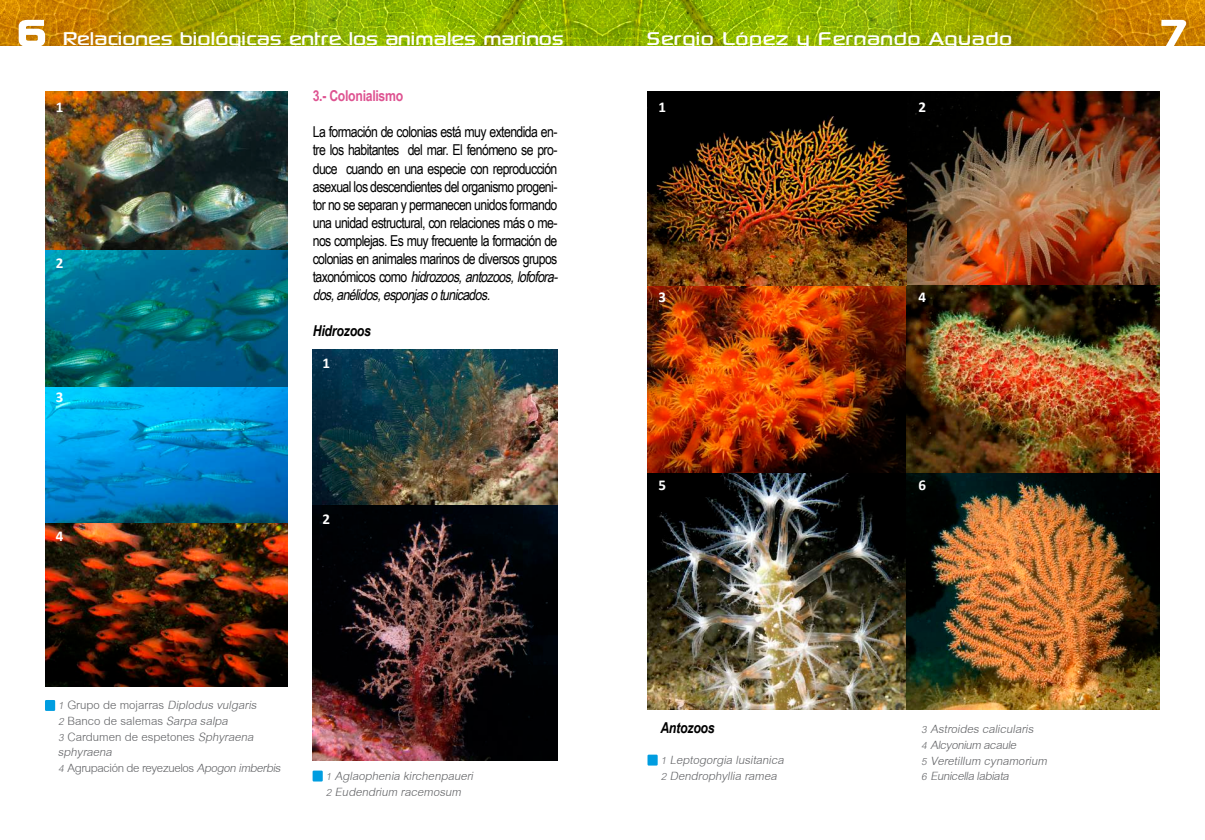
<style>
.page{position:relative;width:1205px;height:840px;background:#fff}
.page>*{position:absolute;margin:0;border:0;box-sizing:border-box;transform-origin:0 0}
.t1{font:50px "Sony Sketch EF";color:#fff}
.t2{font:26.25px "Sony Sketch EF";letter-spacing:-.02em;color:#fff}
.t3{font:26.25px "Sony Sketch EF";color:#fff}
.t4{font:italic 17.5px/15.6px "Cordia New";color:#636467}
.t5{font:17.5px/15.6px "Cordia New";color:#636467}
.t6{font:15px/18px "Arial Narrow";letter-spacing:-.04em;color:#000}
.t7{font:italic 700 15px "Arial Narrow";letter-spacing:-.015em;color:#000}
.t8{font:700 15px "Arial Narrow";letter-spacing:-.02em;color:#de5391}
.t9{font:700 15px "Calibri";color:#fff}
.s1{font-style:italic}
</style>
<div class="page">
<img style="left:647px;top:472px;width:513px;height:237px">
<img style="left:0;top:0;width:97px;height:45px">
<img style="left:97px;top:0;width:801px;height:45px">
<img style="left:898px;top:0;width:307px;height:45px">
<svg style="left:17px;top:19px;width:30px;height:27px"></svg>
<svg style="left:1160px;top:19px;width:27px;height:27px"></svg>
<img style="left:45px;top:91px;width:242px;height:160px">
<img style="left:45px;top:251px;width:242px;height:136px">
<img style="left:45px;top:387px;width:242px;height:137px">
<img style="left:45px;top:524px;width:242px;height:163px">
<div style="left:45px;top:700px;width:10px;height:11px;background:#009de0"></div>
<img style="left:313px;top:350px;width:244px;height:155px">
<img style="left:313px;top:505px;width:244px;height:255px">
<div style="left:313px;top:770px;width:10px;height:11px;background:#009de0"></div>
<img style="left:907px;top:91px;width:253px;height:194px">
<img style="left:647px;top:286px;width:259px;height:186px">
<img style="left:907px;top:285px;width:253px;height:187px">
<img style="left:647px;top:91px;width:260px;height:195px">
<div style="left:647px;top:754px;width:11px;height:11px;background:#009de0"></div>
<h1 class="t1" style="left:17px;top:5px;width:31px">6</h1>
<h2 class="t2" style="left:63px;top:24px;width:503px">Relaciones biológicas entre los animales marinos</h2>
<h2 class="t3" style="left:647px;top:24px;width:367px">Sergio López y Fernando Aguado</h2>
<h1 class="t1" style="left:1159px;top:5px;width:31px">7</h1>
<p class="t9" style="left:56px;top:97px;width:9px">1</p>
<p class="t9" style="left:56px;top:254px;width:9px">2</p>
<p class="t9" style="left:56px;top:388px;width:9px">3</p>
<p class="t9" style="left:56px;top:527px;width:9px">4</p>
<p class="t8" style="left:313px;top:85px;width:92px">3.- Colonialismo</p>
<p class="t6" style="left:313px;top:123px;width:250px">La formación de colonias está muy extendida en&shy;tre los habitantes del mar. El fenómeno se pro&shy;duce cuando en una especie con reproducción asexual los descendientes del organismo progeni&shy;tor no se separan y permanecen unidos formando una unidad estructural, con relaciones más o me&shy;nos complejas. Es muy frecuente la formación de colonias en animales marinos de diversos grupos t a x o n ó m i c o s c o m o <span class="s1">hidrozoos,antozoos,lofofora&shy;dos,anélidos,esponjasotunicados.</span></p>
<p class="t7" style="left:313px;top:319px;width:60px">Hidrozoos</p>
<p class="t9" style="left:322px;top:353px;width:9px">1</p>
<p class="t9" style="left:322px;top:510px;width:9px">2</p>
<p class="t5" style="left:58px;top:698px;width:229px"><span class="s1">1</span>G ru p o d e m oj a rra s <span class="s1">Diplodusvulgaris<br>2</span>Banco de salemas <span class="s1">Sarpasalpa<br>3</span>Cardumen de espetones <span class="s1">Sphyraena sphyraena<br>4</span>Agrupación de reyezuelos <span class="s1">Apogonimberbis</span></p>
<p class="t4" style="left:325px;top:768px;width:154px">1Aglaopheniakirchenpaueri<br>2Eudendrium racemosum</p>
<p class="t9" style="left:658px;top:98px;width:9px">1</p>
<p class="t9" style="left:918px;top:98px;width:9px">2</p>
<p class="t9" style="left:658px;top:288px;width:9px">3</p>
<p class="t9" style="left:918px;top:288px;width:9px">4</p>
<p class="t9" style="left:658px;top:476px;width:9px">5</p>
<p class="t9" style="left:918px;top:476px;width:9px">6</p>
<p class="t7" style="left:660px;top:716px;width:56px">Antozoos</p>
<p class="t4" style="left:660px;top:753px;width:129px">1Leptogorgialusitanica<br>2Dendrophylliaramea</p>
<p class="t4" style="left:921px;top:722px;width:132px">3Astroidescalicularis<br>4Alcyonium acaule<br>5Veretillum cynamorium<br>6Eunicellalabiata</p>
</div>
